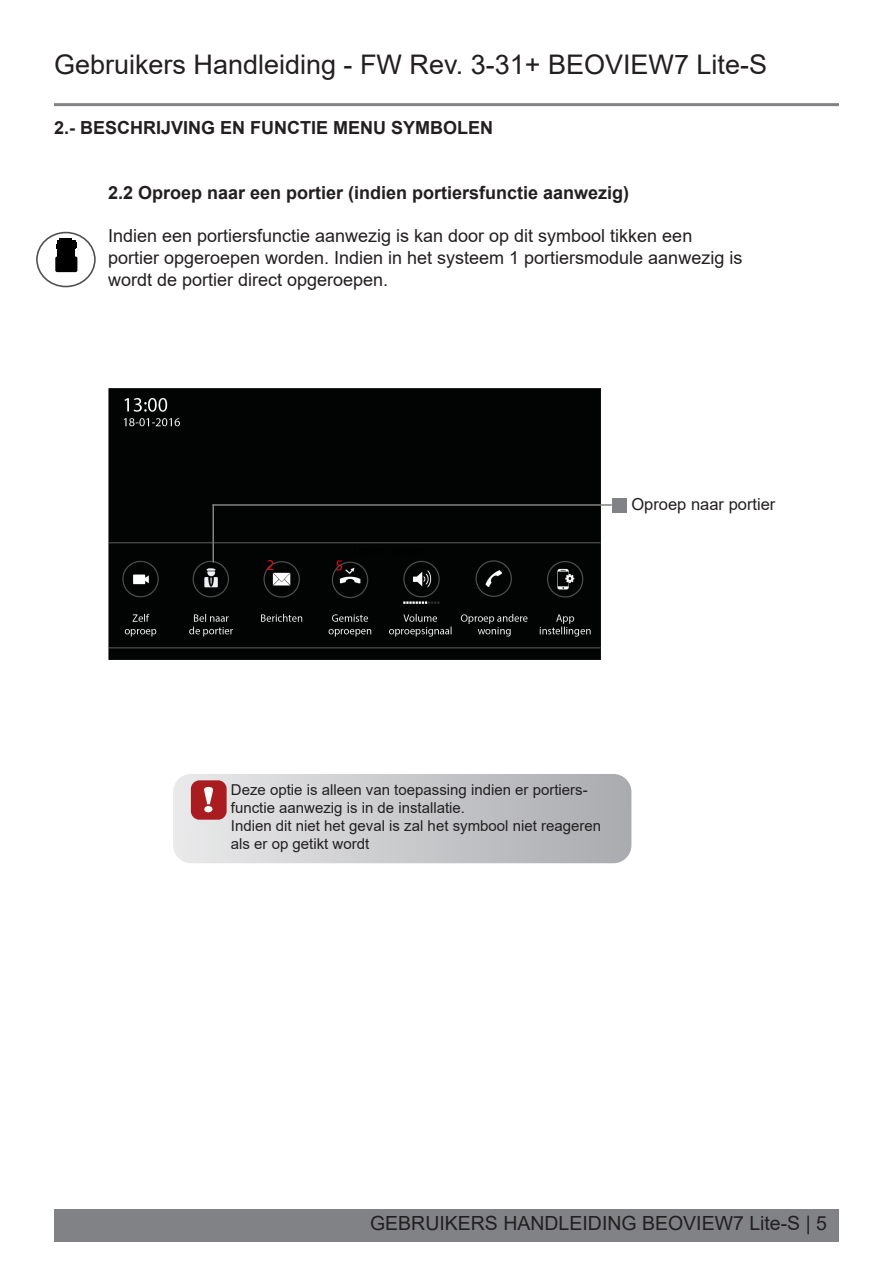
<style>
.page{position:relative;width:893px;height:1263px;background:#fff}
.page>*{position:absolute;margin:0;border:0;box-sizing:border-box;transform-origin:0 0}
.t1{font:condensed 31.5px "Bernard";color:#fff;scale:1.6 1}
.t2{font:27px "Arial";color:#231f20}
.t3{font:19.5px "Arial";color:#231f20}
.t4{font:18px "Arial";color:#231f20}
.t5{font:700 18px "Arial";color:#231f20}
.t6{font:16.5px "Arial";color:#231f20}
.t7{font:15px/18px "Arial";color:#231f20}
</style>
<div class="page">
<div style="left:54px;top:1209px;width:785px;height:32px;background:#808285"></div>
<hr style="left:54px;top:103px;width:785px;height:3px;background:#808285">
<div style="left:109px;top:388px;width:491px;height:271px;background:#020303"></div>
<svg style="left:36px;top:232px;width:60px;height:55px"></svg>
<hr style="left:60px;top:239px;width:12px;height:4px;background:#000">
<hr style="left:56px;top:245px;width:20px;height:3px;background:#000">
<div style="left:612px;top:498px;width:15px;height:15px;background:#808285"></div>
<hr style="left:212px;top:504px;width:400px;height:2px;background:#808285">
<hr style="left:212px;top:504px;width:2px;height:58px;background:#808285">
<div style="left:173px;top:774px;width:458px;height:89px;background:linear-gradient(to right,#eaeaeb,#aaabaf);border-radius:18px"></div>
<div style="left:191px;top:780px;width:36px;height:40px;background:#a91d21;border-radius:9px"></div>
<p class="t2" style="left:54px;top:45px;width:715px">Gebruikers Handleiding - FW Rev. 3-31+ BEOVIEW7 Lite-S</p>
<p class="t5" style="left:54px;top:115px;width:441px">2.- BESCHRIJVING EN FUNCTIE MENU SYMBOLEN</p>
<p class="t5" style="left:108px;top:180px;width:523px">2.2 Oproep naar een portier (indien portiersfunctie aanwezig)</p>
<p class="t4" style="left:108px;top:224px;width:586px">Indien een portiersfunctie aanwezig is kan door op dit symbool tikken een</p>
<p class="t4" style="left:108px;top:245px;width:636px">portier opgeroepen worden. Indien in het systeem 1 portiersmodule aanwezig is</p>
<p class="t4" style="left:108px;top:267px;width:282px">wordt de portier direct opgeroepen.</p>
<p class="t6" style="left:631px;top:492px;width:145px">Oproep naar portier</p>
<p class="t1" style="left:202px;top:782px;width:10px">!</p>
<p class="t7" style="left:231px;top:780px;width:358px">Deze optie is alleen van toepassing indien er portiers&shy;functie aanwezig is in de installatie.</p>
<p class="t7" style="left:231px;top:816px;width:372px">Indien dit niet het geval is zal het symbool niet reageren als er op getikt wordt</p>
<p class="t3" style="left:370px;top:1210px;width:458px">GEBRUIKERS HANDLEIDING BEOVIEW7 Lite-S | 5</p>
</div>
